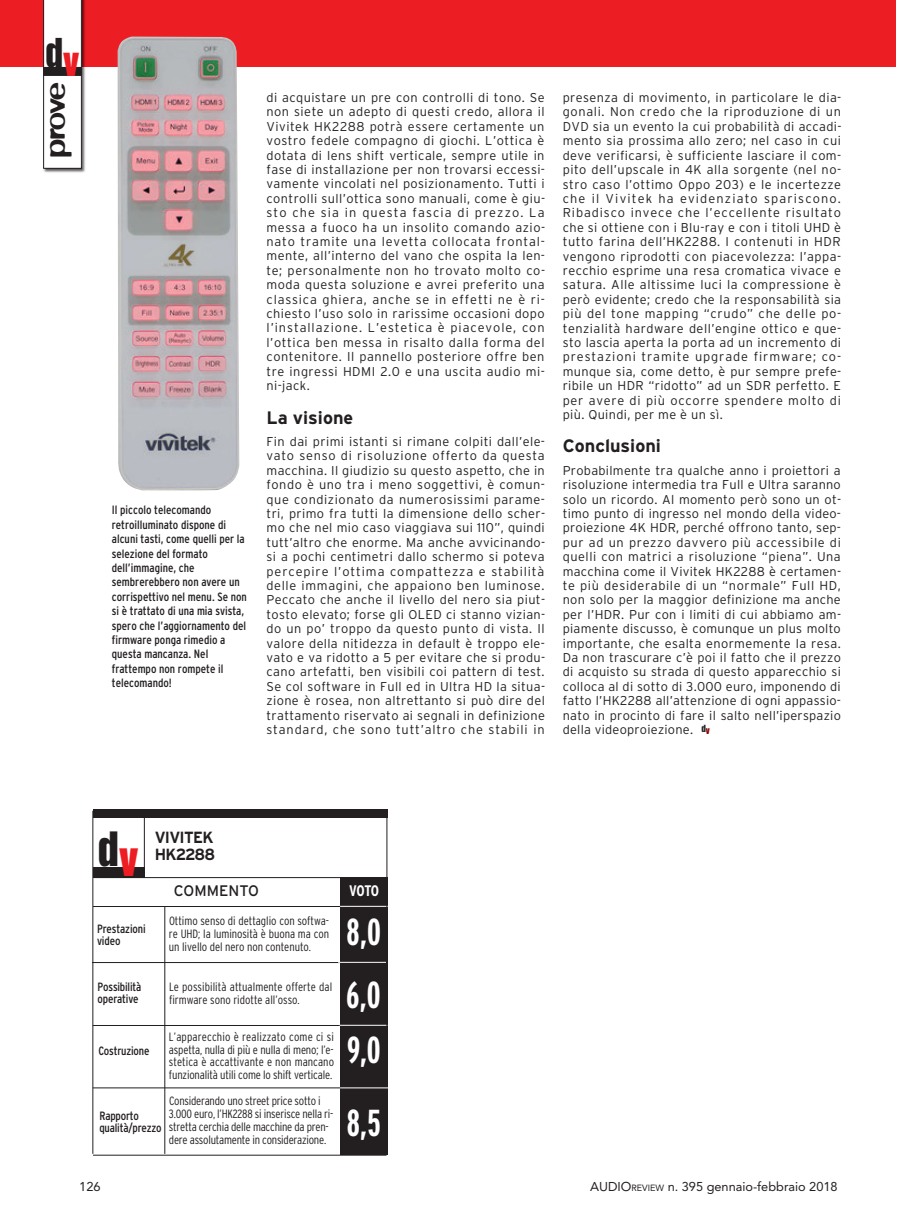
<style>
.page{position:relative;width:899px;height:1217px;background:#fff}
.page>*{position:absolute;margin:0;border:0;box-sizing:border-box;transform-origin:0 0}
.t1{font:43.2px "Helvetica Inserat";color:#231f20}
.t2{font:43.2px "Helvetica Inserat";color:#ed1d24}
.t3{font:700 extra-condensed 37.5px/73.3px "Interstate";color:#fff}
.t4{font:36.45px "Helvetica Inserat";color:#231f20}
.t5{font:29.55px "Graphiti";letter-spacing:-.07em;color:#231f20}
.t6{font:700 18px "Interstate";color:#231f20}
.t7{font:700 16.2px "Interstate";letter-spacing:-.05em;color:#231f20;scale:.95 1}
.t8{font:15.3px "Interstate";color:#231f20}
.t9{font:700 condensed 15.3px "Interstate";color:#fff}
.t10{font:300 12.75px/14.4px "Interstate";letter-spacing:.04em;color:#231f20;text-align:justify}
.t11{font:12.75px "Avenir";color:#231f20}
.t12{font:300 condensed 12px/12.9px "Interstate";letter-spacing:-.015em;color:#231f20;text-align:justify}
.t13{font:condensed 12px/14.4px "Interstate";color:#231f20}
.t14{font:300 condensed 12px/12.9px "Interstate";letter-spacing:.005em;color:#231f20}
.s1{color:#ed1d24}
.s2{font-family:"Helvetica Inserat";font-weight:400;font-size:9px;color:#8b0304}
.s3{font-size:9px}
</style>
<div class="page">
<div style="left:0;top:0;width:896px;height:67px;background:#ed1d24"></div>
<img style="left:43px;top:0;width:43px;height:173px">
<svg style="left:43px;top:0;width:39px;height:168px"></svg>
<div style="left:43px;top:67px;width:39px;height:9px;background:#231f20"></div>
<div style="left:340px;top:877px;width:47px;height:277px;background:#231f20"></div>
<hr style="left:164px;top:906px;width:1px;height:247px;background:#231f20">
<hr style="left:144px;top:816px;width:1px;height:61px;background:#231f20">
<hr style="left:93px;top:1024px;width:277px;height:1px;background:#231f20">
<hr style="left:93px;top:1087px;width:277px;height:1px;background:#231f20">
<hr style="left:93px;top:1154px;width:293px;height:1px;background:#231f20">
<hr style="left:339px;top:1024px;width:48px;height:1px;background:#fff">
<hr style="left:92px;top:810px;width:1px;height:343px;background:#231f20">
<hr style="left:94px;top:877px;width:272px;height:1px;background:#231f20">
<hr style="left:93px;top:905px;width:292px;height:1px;background:#231f20">
<div style="left:93px;top:866px;width:51px;height:11px;background:#231f20"></div>
<div style="left:93px;top:809px;width:294px;height:8px;background:#231f20"></div>
<hr style="left:340px;top:905px;width:49px;height:1px;background:#fff">
<hr style="left:340px;top:1087px;width:49px;height:1px;background:#fff">
<hr style="left:386px;top:810px;width:1px;height:249px;background:#231f20">
<hr style="left:92px;top:961px;width:276px;height:1px;background:#231f20">
<hr style="left:338px;top:961px;width:48px;height:1px;background:#fff">
<img style="left:117px;top:36px;width:122px;height:454px">
<h3 class="t4" style="left:45px;top:35px;width:36px">dd <span class="s1">vv</span></h3>
<h3 class="t5" style="left:37px;top:150px;width:76px;rotate:-90deg">prove</h3>
<p class="t13" style="left:112px;top:503px;width:137px">Il piccolo telecomando retroilluminato dispone di alcuni tasti, come quelli per la selezione del formato dell’immagine, che sembrerebbero non avere un corrispettivo nel menu. Se non si è trattato di una mia svista, spero che l’aggiornamento del firmware ponga rimedio a questa mancanza. Nel frattempo non rompete il telecomando!</p>
<p class="t10" style="left:266px;top:90px;width:280px">di acquistare un pre con controlli di tono. Se non siete un adepto di questi credo, allora il Vivitek HK2288 potrà essere certamente un vostro fedele compagno di giochi. L’ottica è dotata di lens shift verticale, sempre utile in fase di installazione per non trovarsi eccessi&shy;vamente vincolati nel posizionamento. Tutti i controlli sull’ottica sono manuali, come è giu&shy;sto che sia in questa fascia di prezzo. La messa a fuoco ha un insolito comando azio&shy;nato tramite una levetta collocata frontal&shy;mente, all’interno del vano che ospita la len&shy;te; personalmente non ho trovato molto co&shy;moda questa soluzione e avrei preferito una classica ghiera, anche se in effetti ne è ri&shy;chiesto l’uso solo in rarissime occasioni dopo l’installazione. L’estetica è piacevole, con l’ottica ben messa in risalto dalla forma del contenitore. Il pannello posteriore offre ben tre ingressi HDMI 2.0 e una uscita audio mi&shy;ni-jack.</p>
<h3 class="t6" style="left:266px;top:407px;width:88px">La visione</h3>
<p class="t10" style="left:266px;top:434px;width:280px">Fin dai primi istanti si rimane colpiti dall’ele&shy;vato senso di risoluzione offerto da questa macchina. Il giudizio su questo aspetto, che in fondo è uno tra i meno soggettivi, è comun&shy;que condizionato da numerosissimi parame&shy;tri, primo fra tutti la dimensione dello scher&shy;mo che nel mio caso viaggiava sui 110”, quindi tutt’altro che enorme. Ma anche avvicinando&shy;si a pochi centimetri dallo schermo si poteva percepire l’ottima compattezza e stabilità delle immagini, che appaiono ben luminose.<br>Peccato che anche il livello del nero sia piut&shy;tosto elevato; forse gli OLED ci stanno vizian&shy;do un po’ troppo da questo punto di vista. Il valore della nitidezza in default è troppo ele&shy;vato e va ridotto a 5 per evitare che si produ&shy;cano artefatti, ben visibili coi pattern di test.<br>Se col software in Full ed in Ultra HD la situa&shy;zione è rosea, non altrettanto si può dire del trattamento riservato ai segnali in definizione standard, che sono tutt’altro che stabili in</p>
<p class="t10" style="left:562px;top:90px;width:280px">presenza di movimento, in particolare le dia&shy;gonali. Non credo che la riproduzione di un DVD sia un evento la cui probabilità di accadi&shy;mento sia prossima allo zero; nel caso in cui deve verificarsi, è sufficiente lasciare il com&shy;pito dell’upscale in 4K alla sorgente (nel no&shy;stro caso l’ottimo Oppo 203) e le incertezze che il Vivitek ha evidenziato spariscono.<br>Ribadisco invece che l’eccellente risultato che si ottiene con i Blu-ray e con i titoli UHD è tutto farina dell’HK2288. I contenuti in HDR vengono riprodotti con piacevolezza: l’appa&shy;recchio esprime una resa cromatica vivace e satura. Alle altissime luci la compressione è però evidente; credo che la responsabilità sia più del tone mapping “crudo” che delle po&shy;tenzialità hardware dell’engine ottico e que&shy;sto lascia aperta la porta ad un incremento di prestazioni tramite upgrade firmware; co&shy;munque sia, come detto, è pur sempre prefe&shy;ribile un HDR “ridotto” ad un SDR perfetto. E per avere di più occorre spendere molto di più. Quindi, per me è un sì.</p>
<h3 class="t6" style="left:562px;top:435px;width:100px">Conclusioni</h3>
<p class="t10" style="left:562px;top:463px;width:280px">Probabilmente tra qualche anno i proiettori a risoluzione intermedia tra Full e Ultra saranno solo un ricordo. Al momento però sono un ot&shy;timo punto di ingresso nel mondo della video&shy;proiezione 4K HDR, perché offrono tanto, sep&shy;pur ad un prezzo davvero più accessibile di quelli con matrici a risoluzione “piena”. Una macchina come il Vivitek HK2288 è certamen&shy;te più desiderabile di un “normale” Full HD, non solo per la maggior definizione ma anche per l’HDR. Pur con i limiti di cui abbiamo am&shy;piamente discusso, è comunque un plus molto importante, che esalta enormemente la resa.<br>Da non trascurare c’è poi il fatto che il prezzo di acquisto su strada di questo apparecchio si colloca al di sotto di 3.000 euro, imponendo di fatto l’HK2288 all’attenzione di ogni appassio&shy;nato in procinto di fare il salto nell’iperspazio della videoproiezione. <sup>d</sup><span class="s2">v</span></p>
<h1 class="t1" style="left:98px;top:831px;width:23px">d</h1>
<h1 class="t2" style="left:119px;top:840px;width:21px">v</h1>
<p class="t7" style="left:155px;top:827px;width:63px">VIVITEK</p>
<p class="t7" style="left:155px;top:844px;width:65px">HK2288</p>
<p class="t8" style="left:174px;top:881px;width:86px">COMMENTO</p>
<p class="t9" style="left:349px;top:881px;width:32px">VOTO</p>
<p class="t13" style="left:97px;top:921px;width:50px;line-height:12.8px">Prestazioni video</p>
<p class="t12" style="left:169px;top:915px;width:162px">Ottimo senso di dettaglio con softwa&shy;re UHD; la luminosità è buona ma con un livello del nero non contenuto.</p>
<h2 class="t3" style="left:346px;top:898px;width:36px">8,0</h2>
<p class="t13" style="left:98px;top:980px;width:45px;line-height:12px">Possibilità operative</p>
<p class="t14" style="left:169px;top:981px;width:165px">Le possibilità attualmente offerte dal firmware sono ridotte all’osso.</p>
<h2 class="t3" style="left:346px;top:961px;width:36px">6,0</h2>
<p class="t13" style="left:98px;top:1043px;width:53px">Costruzione</p>
<p class="t13" style="left:99px;top:1109px;width:64px;line-height:12px">Rapporto qualità/prezzo</p>
<p class="t12" style="left:169px;top:1030px;width:166px">L’apparecchio è realizzato come ci si aspetta, nulla di più e nulla di meno; l’e&shy;stetica è accattivante e non mancano funzionalità utili come lo shift verticale.</p>
<p class="t12" style="left:169px;top:1095px;width:166px;text-align:left">Considerando uno street price sotto i 3.000 euro, l’HK2288 si inserisce nella ri&shy;stretta cerchia delle macchine da pren&shy;dere assolutamente in considerazione.</p>
<h2 class="t3" style="left:346px;top:1015px;width:36px">9,0<br>8,5</h2>
<p class="t11" style="left:79px;top:1175px;width:23px">126</p>
<p class="t11" style="left:590px;top:1175px;width:249px">AUDIO<span class="s3">REVIEW</span> n. 395 gennaio-febbraio 2018</p>
</div>
